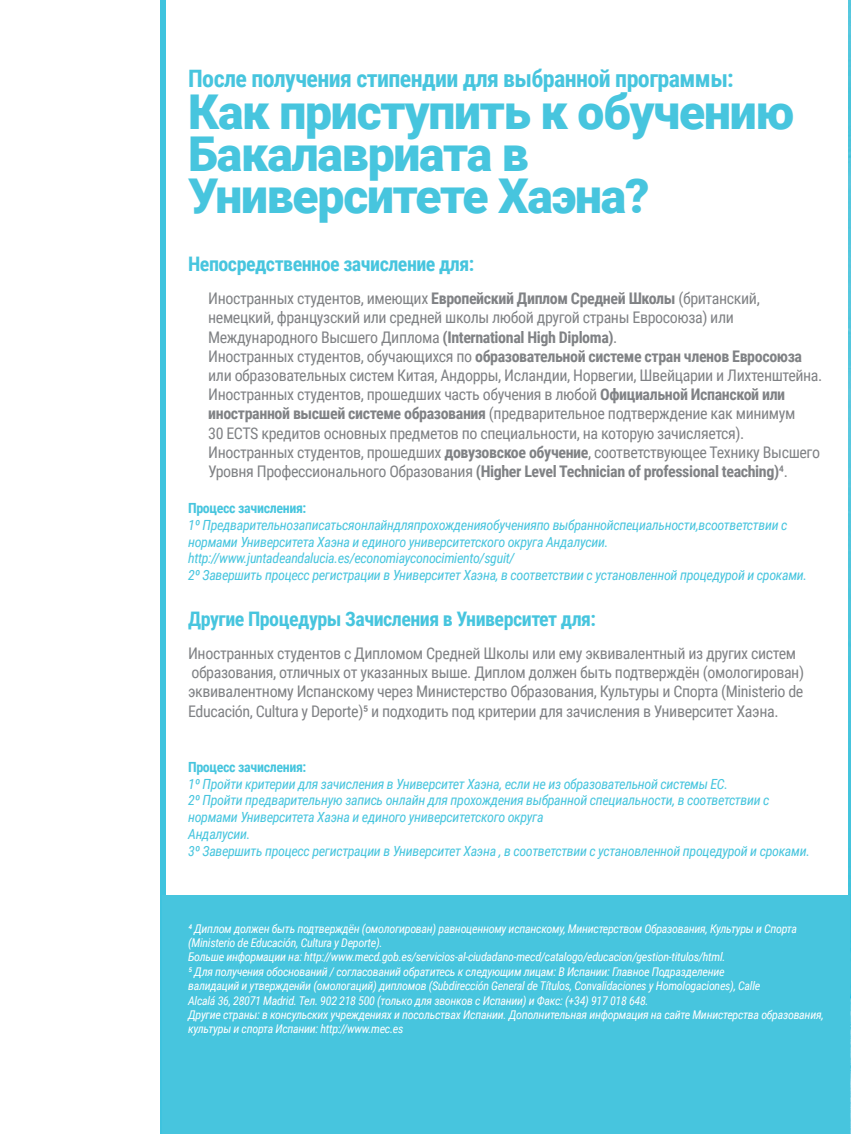
<style>
.page{position:relative;width:851px;height:1134px;background:#fff}
.page>*{position:absolute;margin:0;border:0;box-sizing:border-box;transform-origin:0 0}
.t1{font:900 48px/42px "Roboto";letter-spacing:-.025em;color:#47c5de}
.t2{font:700 24px "Roboto Condensed";letter-spacing:-.025em;color:#47c5de}
.t3{font:700 20px "Roboto Condensed";letter-spacing:-.025em;color:#47c5de}
.t4{font:16px/19.2px "Roboto Condensed";letter-spacing:-.025em;color:#808285}
.t5{font:italic 14px/16.8px "Roboto Condensed";letter-spacing:-.025em;color:#47c5de}
.t6{font:700 14px "Roboto Condensed";letter-spacing:-.025em;color:#47c5de}
.t7{font:italic 12px/14.4px "Roboto Condensed";letter-spacing:-.025em;color:#fff}
.s1{font-weight:700}
</style>
<div class="page">
<div style="left:161px;top:0;width:5px;height:1134px;background:#3ec3de"></div>
<div style="left:162px;top:895px;width:687px;height:239px;background:#47c5de"></div>
<h2 class="t2" style="left:188px;top:62px;width:547px">После получения стипендии для выбранной программы:</h2>
<h1 class="t1" style="left:188px;top:89px;width:607px">Как приступить к обучению<br>Бакалавриата в<br>Университете Хаэна?</h1>
<p class="t3" style="left:188px;top:250px;width:287px">Непосредственное зачисление для:</p>
<p class="t4" style="left:208px;top:288px;width:615px">Иностранных студентов, имеющих <span class="s1">Европейский Диплом Средней Школы</span> (британский, немецкий, французский или средней школы любой другой страны Евросоюза) или Международного Высшего Диплома <span class="s1">(International High Diploma)</span>.<br>Иностранных студентов, обучающихся по <span class="s1">образовательной системе стран членов Евросоюза </span>или образовательных систем Китая, Андорры, Исландии, Норвегии, Швейцарии и Лихтенштейна.<br>Иностранных студентов, прошедших часть обучения в любой <span class="s1">Официальной Испанской или иностранной высшей системе образования</span> (предварительное подтверждение как минимум<br>30 ECTS кредитов основных предметов по специальности, на которую зачисляется).<br>Иностранных студентов, прошедших <span class="s1">довузовское обучение</span>, соответствующее Технику Высшего Уровня Профессионального Образования <span class="s1">(Higher Level Technician of professional teaching)</span>4.</p>
<p class="t6" style="left:188px;top:498px;width:120px">Процесс зачисления:</p>
<p class="t5" style="left:188px;top:516px;width:620px">1º Предварительнозаписатьсяонлайндляпрохожденияобученияпо выбраннойспециальности,всоответствии с нормами Университета Хаэна и единого университетского округа Андалусии. http://www.juntadeandalucia.es/economiayconocimiento/sguit/<br>2º Завершить процесс регистрации в Университет Хаэна, в соответствии с установленной процедурой и сроками.</p>
<p class="t3" style="left:188px;top:605px;width:409px">Другие Процедуры Зачисления в Университет для:</p>
<p class="t4" style="left:188px;top:643px;width:617px">Иностранных студентов с Дипломом Средней Школы или ему эквивалентный из других систем образования, отличных от указанных выше. Диплом должен быть подтверждён (омологирован) эквивалентному Испанскому через Министерство Образования, Культуры и Спорта (Ministerio de Educación, Cultura y Deporte)5 и подходить под критерии для зачисления в Университет Хаэна.</p>
<p class="t6" style="left:188px;top:757px;width:120px">Процесс зачисления:</p>
<p class="t5" style="left:188px;top:775px;width:623px">1º Пройти критерии для зачисления в Университет Хаэна, если не из образовательной системы ЕС.<br>2º Пройти предварительную запись онлайн для прохождения выбранной специальности, в соответствии с нормами Университета Хаэна и единого университетского округа<br>Андалусии.<br>3º Завершить процесс регистрации в Университет Хаэна , в соответствии с установленной процедурой и сроками.</p>
<p class="t7" style="left:188px;top:921px;width:637px">4 Диплом должен быть подтверждён (омологирован) равноценному испанскому, Министерством Образования, Культуры и Спорта (Ministerio de Educación, Cultura y Deporte).<br>Больше информации на: http://www.mecd.gob.es/servicios-al-ciudadano-mecd/catalogo/educacion/gestion-titulos/html.<br>5 Для получения обоснований / согласований обратитесь к следующим лицам: В Испании: Главное Подразделение<br>валидаций и утвержденйи (омологаций) дипломов (Subdirección General de Títulos, Convalidaciones y Homologaciones), Calle<br>Alcalá 36, 28071 Madrid. Тел. 902 218 500 (только для звонков с Испании) и Факс: (+34) 917 018 648.<br>Другие страны: в консульских учреждениях и посольствах Испании. Дополнительная информация на сайте Министерства образования, культуры и спорта Испании: http://www.mec.es</p>
</div>
